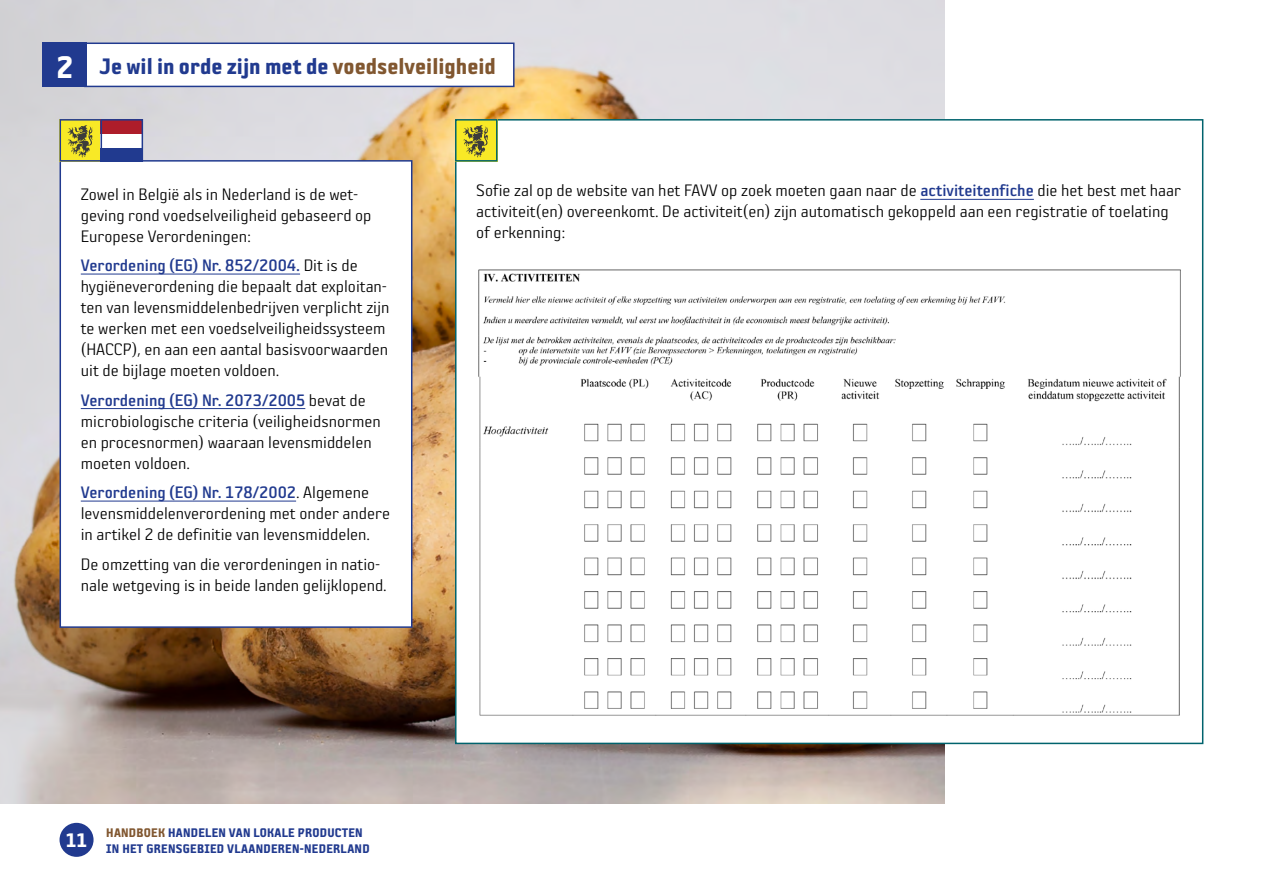
<style>
.page{position:relative;width:1263px;height:893px;background:#fff}
.page>*{position:absolute;margin:0;border:0;box-sizing:border-box;transform-origin:0 0}
.t1{font:24.3px "Sophisto OT E Gauge";color:#213a8f}
.t2{font:18px/21px "Sophisto OT A Gauge";color:#000}
.t3{font:18px "Sophisto OT C Gauge";color:#213a8f}
.t4{font:13.5px/16.2px "Sophisto OT E Gauge";letter-spacing:.02em;color:#213a8f}
.s1{font-size:33.75px;color:#fff}
.s2{color:#815730}
.s3{font-family:"Sophisto OT A Gauge";color:#000}
.s4{font-family:"Sophisto OT C Gauge";color:#213a8f}
.s5{font-size:21px;color:#fff}
</style>
<div class="page">
<img style="left:0;top:0;width:944px;height:804px">
<div style="left:60px;top:160px;width:352px;height:468px;background:#fff;border:2px solid #213a8f"></div>
<hr style="left:81px;top:274px;width:219px;height:1px;background:#213a8f">
<hr style="left:81px;top:408px;width:224px;height:1px;background:#213a8f">
<hr style="left:81px;top:501px;width:215px;height:1px;background:#213a8f">
<div style="left:60px;top:119px;width:42px;height:43px;background:#f8e926"></div>
<svg style="left:67px;top:125px;width:26px;height:33px"></svg>
<div style="left:60px;top:119px;width:42px;height:43px;border:2px solid #213a8f"></div>
<div style="left:101px;top:119px;width:42px;height:43px;background:#213a8f"></div>
<div style="left:101px;top:119px;width:42px;height:28px;background:#fff"></div>
<div style="left:101px;top:119px;width:42px;height:14px;background:#ae1d2a"></div>
<div style="left:101px;top:119px;width:42px;height:43px;border:2px solid #213a8f"></div>
<div style="left:455px;top:119px;width:748px;height:625px;background:#fff;border:2px solid #00636d"></div>
<hr style="left:920px;top:199px;width:114px;height:1px;background:#213a8f">
<img style="left:478px;top:269px;width:703px;height:447px">
<div style="left:455px;top:119px;width:42px;height:43px;background:#f8e926"></div>
<svg style="left:463px;top:125px;width:25px;height:33px"></svg>
<div style="left:455px;top:119px;width:42px;height:43px;border:2px solid #00636d"></div>
<div style="left:84px;top:43px;width:430px;height:44px;background:#fff;border:2px solid #213a8f"></div>
<div style="left:43px;top:43px;width:44px;height:44px;background:#213a8f"></div>
<div style="left:60px;top:823px;width:34px;height:34px;background:#213a8f;border-radius:50%"></div>
<h1 class="t1" style="left:56px;top:51px;width:441px"><span class="s1">2</span> Je wil in orde zijn met de <span class="s2">voedselveiligheid</span></h1>
<p class="t2" style="left:81px;top:183px;width:292px">Zowel in België als in Nederland is de wet&shy;geving rond voedselveiligheid gebaseerd op<br>Europese Verordeningen:</p>
<p class="t3" style="left:81px;top:255px;width:278px">Verordening (EG) Nr. 852/2004. <span class="s3">Dit is de</span></p>
<p class="t2" style="left:81px;top:275px;width:310px">hygiëneverordening die bepaalt dat exploitan&shy;ten van levensmiddelenbedrijven verplicht zijn te werken met een voedselveiligheidssysteem (HACCP), en aan een aantal basisvoorwaarden uit de bijlage moeten voldoen.</p>
<p class="t3" style="left:81px;top:390px;width:287px">Verordening (EG) Nr. 2073/2005 <span class="s3">bevat de</span></p>
<p class="t2" style="left:81px;top:410px;width:301px">microbiologische criteria (veiligheidsnormen en procesnormen) waaraan levensmiddelen moeten voldoen.</p>
<p class="t3" style="left:81px;top:482px;width:290px">Verordening (EG) Nr. 178/2002<span class="s3">. Algemene</span></p>
<p class="t2" style="left:81px;top:502px;width:311px">levensmiddelenverordening met onder andere in artikel 2 de definitie van levensmiddelen.</p>
<p class="t2" style="left:81px;top:553px;width:308px">De omzetting van die verordeningen in natio&shy;nale wetgeving is in beide landen gelijklopend.</p>
<p class="t2" style="left:476px;top:180px;width:706px">Sofie zal op de website van het FAVV op zoek moeten gaan naar de <span class="s4">activiteitenfiche</span> die het best met haar activiteit(en) overeenkomt. De activiteit(en) zijn automatisch gekoppeld aan een registratie of toelating of erkenning:</p>
<p class="t4" style="left:106px;top:824px;width:265px;text-indent:-41px"><span class="s5">11</span> <span class="s2">HANDBOEK</span> HANDELEN VAN LOKALE PRODUCTEN<br>IN HET GRENSGEBIED VLAANDEREN-NEDERLAND</p>
</div>
